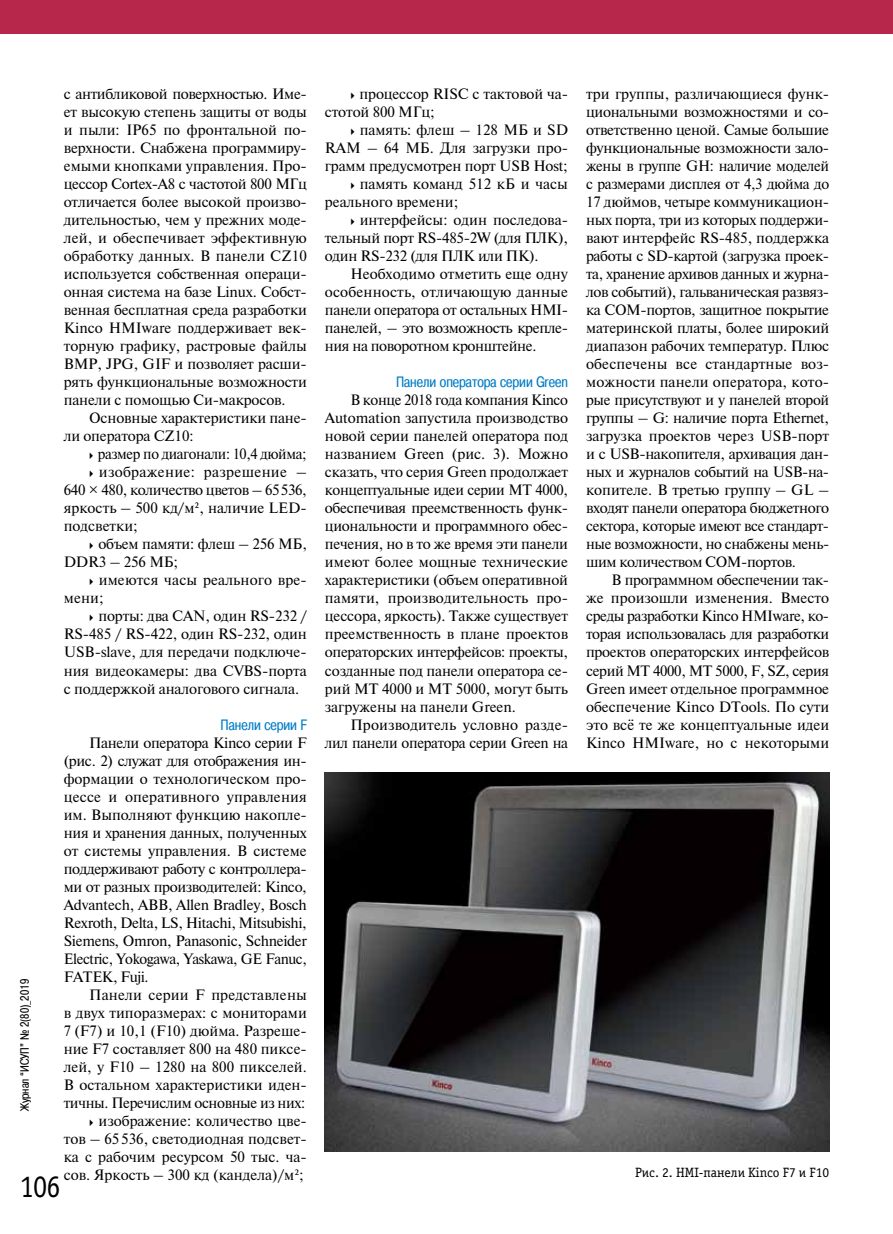
<style>
.page{position:relative;width:893px;height:1234px;background:#fff}
.page>*{position:absolute;margin:0;border:0;box-sizing:border-box;transform-origin:0 0}
.t1{font:31.5px "Officina Serif C";color:#000;scale:.9 1}
.t2{font:15px/18px "Newton";color:#000;text-align:justify}
.t3{font:15px/18px "Newton";letter-spacing:-.025em;color:#000;text-align:right}
.t4{font:15px "Newton";letter-spacing:-.02em;color:#000}
.t5{font:15px "Pragmatica Cond C";color:#007dc5}
.t6{font:15px "Newton";letter-spacing:-.025em;color:#000;scale:.96 1}
.t7{font:15px "Newton";letter-spacing:.02em;color:#000}
.t8{font:13.5px "Officina Serif C";color:#000}
.t9{font:12px "Pragmatica Cond C";color:#000}
</style>
<div class="page">
<div style="left:0;top:0;width:893px;height:34px;background:#b7274c"></div>
<img style="left:325px;top:772px;width:504px;height:378px">
<p class="t2" style="left:64px;top:84px;width:245px">с антибликовой поверхностью. Име&shy;ет высокую степень защиты от воды и пыли: IP65 по фронтальной по&shy;верхности. Снабжена программиру&shy;емыми кнопками управления. Про&shy;цессор Cortex-A8 с частотой 800 МГц отличается более высокой произво&shy;дительностью, чем у прежних моде&shy;лей, и обеспечивает эффективную обработку данных. В панели CZ10 используется собственная операци&shy;онная система на базе Linux. Собст&shy;венная бесплатная среда разработки Kinco HMIware поддерживает век&shy;торную графику, растровые файлы BMP, JPG, GIF и позволяет расши&shy;рять функциональные возможности панели с помощью Си-макросов.</p>
<p class="t2" style="left:64px;top:408px;width:245px;text-indent:26px">Основные характеристики пане&shy;ли оператора CZ10:</p>
<p class="t6" style="left:98px;top:443px;width:219px">размер по диагонали: 10,4 дюйма;</p>
<p class="t7" style="left:99px;top:461px;width:209px">изображение: разрешение –</p>
<p class="t3" style="left:64px;top:480px;width:245px">640 × 480, количество цветов – 65536,</p>
<p class="t2" style="left:64px;top:498px;width:245px">яркость – 500 кд/м², наличие LED-</p>
<p class="t2" style="left:64px;top:516px;width:76px">подсветки;</p>
<p class="t2" style="left:98px;top:534px;width:210px">объем памяти: флеш – 256 МБ,</p>
<p class="t2" style="left:64px;top:552px;width:116px">DDR3 – 256 МБ;</p>
<p class="t2" style="left:99px;top:570px;width:210px">имеются часы реального вре-</p>
<p class="t2" style="left:64px;top:588px;width:42px">мени;</p>
<p class="t2" style="left:98px;top:606px;width:210px">порты: два CAN, один RS‑232 /</p>
<p class="t2" style="left:64px;top:624px;width:245px">RS‑485 / RS‑422, один RS‑232, один</p>
<p class="t2" style="left:64px;top:642px;width:245px">USB-slave, для передачи подключе-</p>
<p class="t2" style="left:64px;top:660px;width:245px">ния видеокамеры: два CVBS-порта</p>
<p class="t2" style="left:64px;top:678px;width:237px">с поддержкой аналогового сигнала.</p>
<p class="t5" style="left:220px;top:715px;width:88px">Панели серии F</p>
<p class="t2" style="left:64px;top:732px;width:245px;text-indent:26px">Панели оператора Kinco серии F (рис. 2) служат для отображения ин&shy;формации о технологическом про&shy;цессе и оперативного управления им. Выполняют функцию накопле&shy;ния и хранения данных, полученных от системы управления. В системе поддерживают работу с контроллера&shy;ми от разных производителей: Kinco, Advantech, ABB, Allen Bradley, Bosch Rexroth, Delta, LS, Hitachi, Mitsubishi, Siemens, Omron, Panasonic, Schneider Electric, Yokogawa, Yaskawa, GE Fanuc, FATEK, Fuji.</p>
<p class="t2" style="left:64px;top:984px;width:245px;text-align:right">Панели серии F представлены<br>в двух типоразмерах: с мониторами 7 (F7) и 10,1 (F10) дюйма. Разреше&shy;ние F7 составляет 800 на 480 пиксе&shy;лей, у F10 – 1280 на 800 пикселей.<br>В остальном характеристики иден&shy;тичны. Перечислим основные из них: изображение: количество цве-<br>тов – 65536, светодиодная подсвет&shy;ка с рабочим ресурсом 50 тыс. ча&shy;сов. Яркость – 300 кд (кандела)/м²;</p>
<p class="t9" style="left:18px;top:1110px;width:134px;rotate:-90deg">Журнал “ИСУП” № 2(80)_2019</p>
<h1 class="t1" style="left:20px;top:1168px;width:47px">106</h1>
<p class="t2" style="left:325px;top:84px;width:245px;text-indent:35px">процессор RISC с тактовой ча&shy;стотой 800 МГц;</p>
<p class="t2" style="left:360px;top:120px;width:210px">память: флеш – 128 МБ и SD</p>
<p class="t2" style="left:325px;top:138px;width:245px">RAM – 64 МБ. Для загрузки про-</p>
<p class="t2" style="left:325px;top:156px;width:244px">грамм предусмотрен порт USB Host;</p>
<p class="t2" style="left:360px;top:174px;width:210px">память команд 512 кБ и часы</p>
<p class="t2" style="left:325px;top:192px;width:135px">реального времени;</p>
<p class="t2" style="left:360px;top:210px;width:210px">интерфейсы: один последова-</p>
<p class="t4" style="left:325px;top:227px;width:245px">тельный порт RS‑485-2W (для ПЛК),</p>
<p class="t4" style="left:325px;top:245px;width:215px">один RS‑232 (для ПЛК или ПК).</p>
<p class="t2" style="left:350px;top:264px;width:219px">Необходимо отметить еще одну</p>
<p class="t2" style="left:325px;top:282px;width:245px">особенность, отличающую данные</p>
<p class="t3" style="left:325px;top:300px;width:245px">панели оператора от остальных HMI-</p>
<p class="t3" style="left:325px;top:318px;width:245px">панелей, – это возможность крепле-</p>
<p class="t3" style="left:325px;top:336px;width:213px">ния на поворотном кронштейне.</p>
<p class="t5" style="left:396px;top:373px;width:174px">Панели оператора серии Green</p>
<p class="t2" style="left:325px;top:390px;width:245px;text-indent:26px">В конце 2018 года компания Kinco Automation запустила производство новой серии панелей оператора под названием Green (рис. 3). Можно сказать, что серия Green продолжает концептуальные идеи серии MT 4000, обеспечивая преемственность функ&shy;циональности и программного обес&shy;печения, но в то же время эти панели имеют более мощные технические характеристики (объем оперативной памяти, производительность про&shy;цессора, яркость). Также существует преемственность в плане проектов операторских интерфейсов: проекты, созданные под панели оператора се&shy;рий MT 4000 и MT 5000, могут быть загружены на панели Green.</p>
<p class="t3" style="left:325px;top:714px;width:245px">Производитель условно разде&shy;лил панели оператора серии Green на</p>
<p class="t2" style="left:586px;top:84px;width:245px">три группы, различающиеся функ&shy;циональными возможностями и со&shy;ответственно ценой. Самые большие функциональные возможности зало&shy;жены в группе GH: наличие моделей с размерами дисплея от 4,3 дюйма до 17 дюймов, четыре коммуникацион&shy;ных порта, три из которых поддержи&shy;вают интерфейс RS‑485, поддержка работы с SD-картой (загрузка проек&shy;та, хранение архивов данных и журна&shy;лов событий), гальваническая развяз&shy;ка COM-портов, защитное покрытие материнской платы, более широкий диапазон рабочих температур. Плюс обеспечены все стандартные воз&shy;можности панели оператора, кото&shy;рые присутствуют и у панелей второй группы – G: наличие порта Ethernet, загрузка проектов через USB-порт и с USB-накопителя, архивация дан&shy;ных и журналов событий на USB-на&shy;копителе. В третью группу – GL – входят панели оператора бюджетного сектора, которые имеют все стандарт&shy;ные возможности, но снабжены мень&shy;шим количеством COM-портов.</p>
<p class="t2" style="left:586px;top:570px;width:245px;text-indent:26px">В программном обеспечении так&shy;же произошли изменения. Вместо среды разработки Kinco HMIware, ко&shy;торая использовалась для разработки проектов операторских интерфейсов серий MT 4000, MT 5000, F, SZ, серия Green имеет отдельное программное обеспечение Kinco DTools. По сути это всё те же концептуальные идеи Kinco HMIware, но с некоторыми</p>
<p class="t8" style="left:635px;top:1164px;width:196px">Рис. 2. HMI-панели Kinco F7 и F10</p>
</div>
